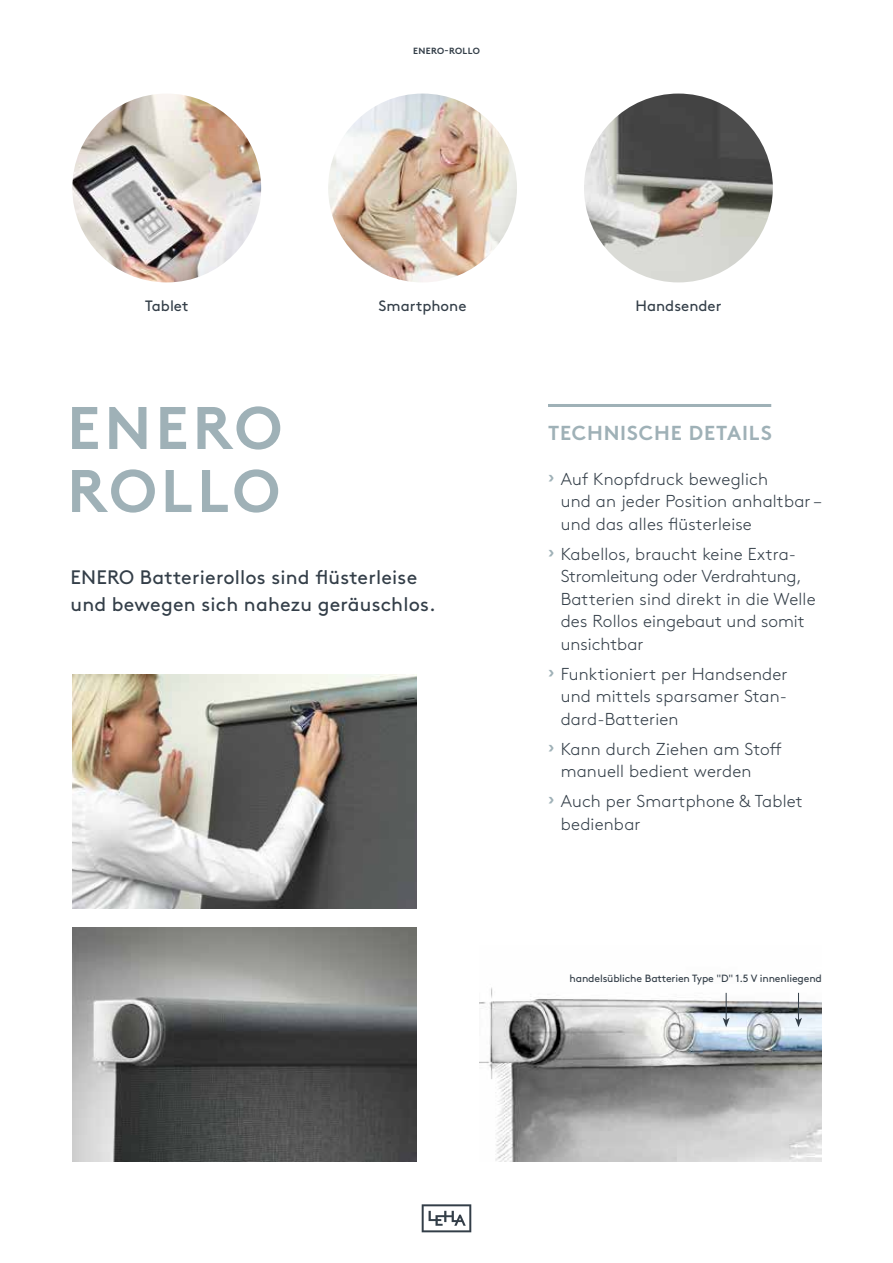
<style>
.page{position:relative;width:893px;height:1263px;background:#fff}
.page>*{position:absolute;margin:0;border:0;box-sizing:border-box;transform-origin:0 0}
.t1{font:700 60px/63px "Brown Pro";letter-spacing:.07em;color:#9fb1b7}
.t2{font:700 20.25px "Brown Pro";letter-spacing:.04em;color:#9fb1b7}
.t3{font:19.5px/27px "Brown Pro";letter-spacing:.01em;color:#333e48}
.t4{font:300 17.25px/22.5px "Brown Pro";letter-spacing:.01em;color:#333e48}
.t5{font:15px "Brown Pro";color:#333e48}
.t6{font:10.5px "Brown Pro";letter-spacing:-.015em;color:#333e48}
.t7{font:700 9px "Brown Pro";letter-spacing:.04em;color:#333e48}
.s1{font-weight:700;color:#9fb1b7}
</style>
<div class="page">
<img style="left:72px;top:94px;width:189px;height:188px;border-radius:94px">
<img style="left:328px;top:94px;width:189px;height:188px;border-radius:94px">
<img style="left:584px;top:94px;width:189px;height:188px;border-radius:94px">
<img style="left:72px;top:674px;width:344px;height:234px">
<img style="left:72px;top:927px;width:344px;height:234px">
<img style="left:480px;top:987px;width:342px;height:174px">
<svg style="left:723px;top:993px;width:7px;height:34px"></svg>
<svg style="left:795px;top:993px;width:7px;height:34px"></svg>
<svg style="left:422px;top:1204px;width:49px;height:28px"></svg>
<hr style="left:548px;top:404px;width:223px;height:3px;background:#9fb1b7">
<p class="t7" style="left:413px;top:43px;width:68px">ENERO-ROLLO</p>
<p class="t5" style="left:145px;top:294px;width:45px">Tablet</p>
<p class="t5" style="left:379px;top:294px;width:89px">Smartphone</p>
<p class="t5" style="left:635px;top:294px;width:88px">Handsender</p>
<h1 class="t1" style="left:67px;top:390px;width:216px">ENERO<br>ROLLO</h1>
<p class="t3" style="left:70px;top:562px;width:367px">ENERO Batterierollos sind flüsterleise und bewegen sich nahezu geräuschlos.</p>
<p class="t2" style="left:548px;top:416px;width:225px">TECHNISCHE DETAILS</p>
<p class="t4" style="left:561px;top:466px;width:262px;text-indent:-13px"><span class="s1">›</span> Auf Knopfdruck beweglich<br>und an jeder Position anhaltbar – und das alles flüsterleise</p>
<p class="t4" style="left:561px;top:541px;width:256px;text-indent:-13px"><span class="s1">›</span> Kabellos, braucht keine Extra-<br>Stromleitung oder Verdrahtung,<br>Batterien sind direkt in die Welle des Rollos eingebaut und somit unsichtbar</p>
<p class="t4" style="left:561px;top:661px;width:228px;text-align:justify;text-indent:-13px"><span class="s1">›</span> Funktioniert per Handsender und mittels sparsamer Stan&shy;dard-Batterien</p>
<p class="t4" style="left:561px;top:736px;width:222px;text-indent:-13px"><span class="s1">›</span> Kann durch Ziehen am Stoff manuell bedient werden</p>
<p class="t4" style="left:561px;top:789px;width:244px;text-indent:-13px"><span class="s1">›</span> Auch per Smartphone &amp; Tablet bedienbar</p>
<p class="t6" style="left:570px;top:970px;width:254px">handelsübliche Batterien Type "D" 1.5 V innenliegend</p>
</div>
